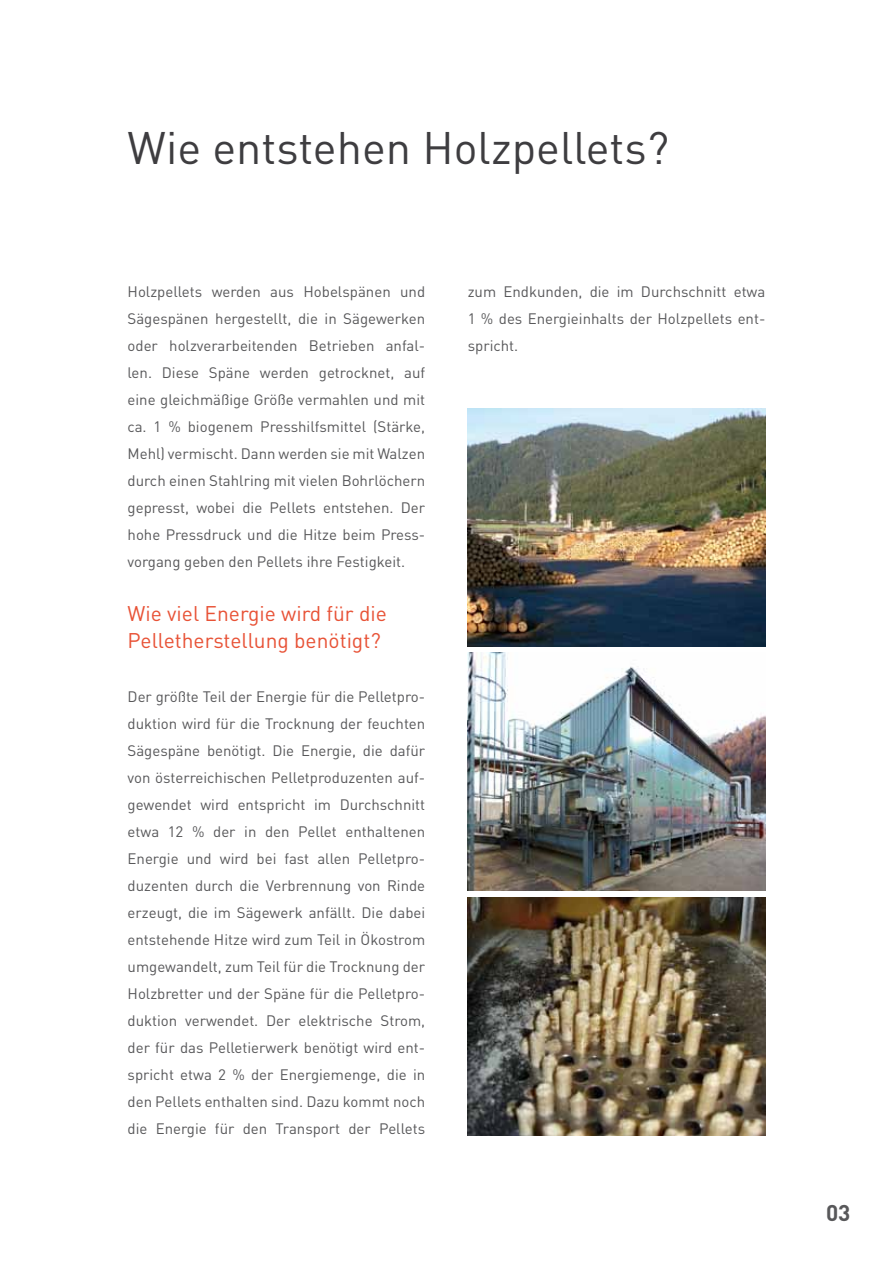
<style>
.page{position:relative;width:893px;height:1263px;background:#fff}
.page>*{position:absolute;margin:0;border:0;box-sizing:border-box;transform-origin:0 0}
.t1{font:45px "DIN";color:#3e3d40}
.t2{font:700 22.5px "DIN";color:#58585a}
.t3{font:21px/27px "DIN";color:#e85236}
.t4{font:15px/27px "DIN";color:#58585a;text-align:justify}
</style>
<div class="page">
<img style="left:468px;top:408px;width:297px;height:238px">
<img style="left:468px;top:653px;width:297px;height:238px">
<img style="left:468px;top:897px;width:297px;height:238px">
<h1 class="t1" style="left:128px;top:120px;width:543px">Wie entstehen Holzpellets?</h1>
<p class="t4" style="left:128px;top:278px;width:299px">Holzpellets werden aus Hobelspänen und Sägespänen hergestellt, die in Sägewerken oder holzverarbeitenden Betrieben anfal&shy;len. Diese Späne werden getrocknet, auf eine gleichmäßige Größe vermahlen und mit ca. 1 % biogenem Presshilfsmittel (Stärke, Mehl) vermischt. Dann werden sie mit Walzen durch einen Stahlring mit vielen Bohrlöchern gepresst, wobei die Pellets entstehen. Der hohe Pressdruck und die Hitze beim Press&shy;vorgang geben den Pellets ihre Festigkeit.</p>
<h3 class="t3" style="left:128px;top:600px;width:261px">Wie viel Energie wird für die<br>Pelletherstellung benötigt?</h3>
<p class="t4" style="left:128px;top:683px;width:299px">Der größte Teil der Energie für die Pelletpro&shy;duktion wird für die Trocknung der feuchten Sägespäne benötigt. Die Energie, die dafür von österreichischen Pelletproduzenten auf&shy;gewendet wird entspricht im Durchschnitt etwa 12 % der in den Pellet enthaltenen Energie und wird bei fast allen Pelletpro&shy;duzenten durch die Verbrennung von Rinde erzeugt, die im Sägewerk anfällt. Die dabei entstehende Hitze wird zum Teil in Ökostrom umgewandelt, zum Teil für die Trocknung der Holzbretter und der Späne für die Pelletpro&shy;duktion verwendet. Der elektrische Strom, der für das Pelletierwerk benötigt wird ent&shy;spricht etwa 2 % der Energiemenge, die in den Pellets enthalten sind. Dazu kommt noch die Energie für den Transport der Pellets</p>
<p class="t4" style="left:468px;top:278px;width:299px">zum Endkunden, die im Durchschnitt etwa 1 % des Energieinhalts der Holzpellets ent&shy;spricht.</p>
<h2 class="t2" style="left:826px;top:1198px;width:26px">03</h2>
</div>
